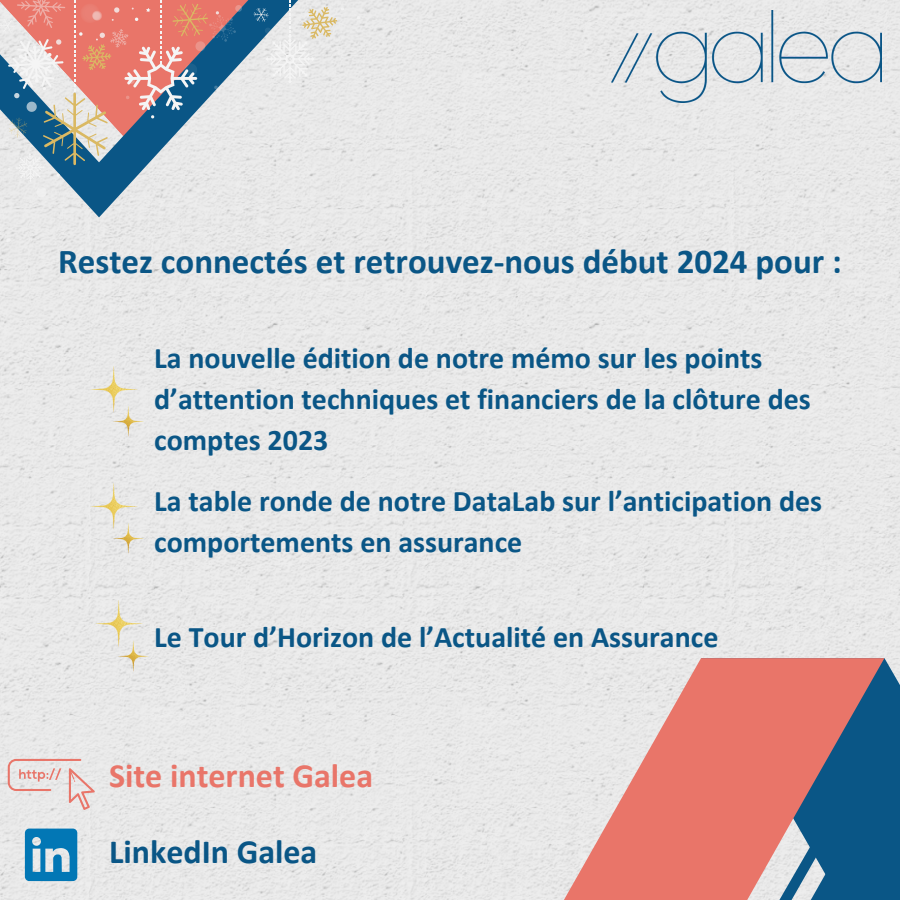
<style>
.page{position:relative;width:900px;height:900px;background:#e9e9e9}
.page>*{position:absolute;margin:0;border:0;box-sizing:border-box;transform-origin:0 0}
.t1{font:700 35px "Calibri";color:#0a5686}
.t2{font:700 34px "Calibri";color:#e97569}
.t3{font:700 34px "Calibri";color:#0a5686}
.t4{font:700 30px/41.2px "Calibri";color:#0a5686}
</style>
<div class="page">
<svg style="left:248px;top:0;width:146px;height:217px;background:#e4e5e6"></svg>
<svg style="left:544px;top:658px;width:215px;height:242px;background:#e8a49d"></svg>
<svg style="left:759px;top:380px;width:141px;height:520px;background:#b3afb8"></svg>
<img style="left:611px;top:11px;width:271px;height:91px">
<svg style="left:6px;top:238px;width:5px;height:5px"></svg>
<svg style="left:357px;top:16px;width:3px;height:4px"></svg>
<svg style="left:254px;top:0;width:90px;height:84px;background:#cad2d5"></svg>
<svg style="left:0;top:0;width:248px;height:218px;background:#b3a4aa"></svg>
<img style="left:90px;top:366px;width:53px;height:71px">
<img style="left:90px;top:483px;width:53px;height:71px">
<svg style="left:25px;top:829px;width:52px;height:52px;background:#3992c1"></svg>
<svg style="left:8px;top:759px;width:87px;height:51px;background:#e7d5d3"></svg>
<img style="left:95px;top:601px;width:53px;height:70px">
<p class="t1" style="left:58px;top:246px;width:785px">Restez connectés et retrouvez-nous début 2024 pour :</p>
<p class="t4" style="left:154px;top:340px;width:658px">La nouvelle édition de notre mémo sur les points d’attention techniques et financiers de la clôture des comptes 2023</p>
<p class="t4" style="left:154px;top:483px;width:669px">La table ronde de notre DataLab sur l’anticipation des comportements en assurance</p>
<p class="t4" style="left:154px;top:619px;width:566px">Le Tour d’Horizon de l’Actualité en Assurance</p>
<p class="t2" style="left:109px;top:762px;width:266px">Site internet Galea</p>
<p class="t3" style="left:109px;top:837px;width:210px">LinkedIn Galea</p>
</div>
